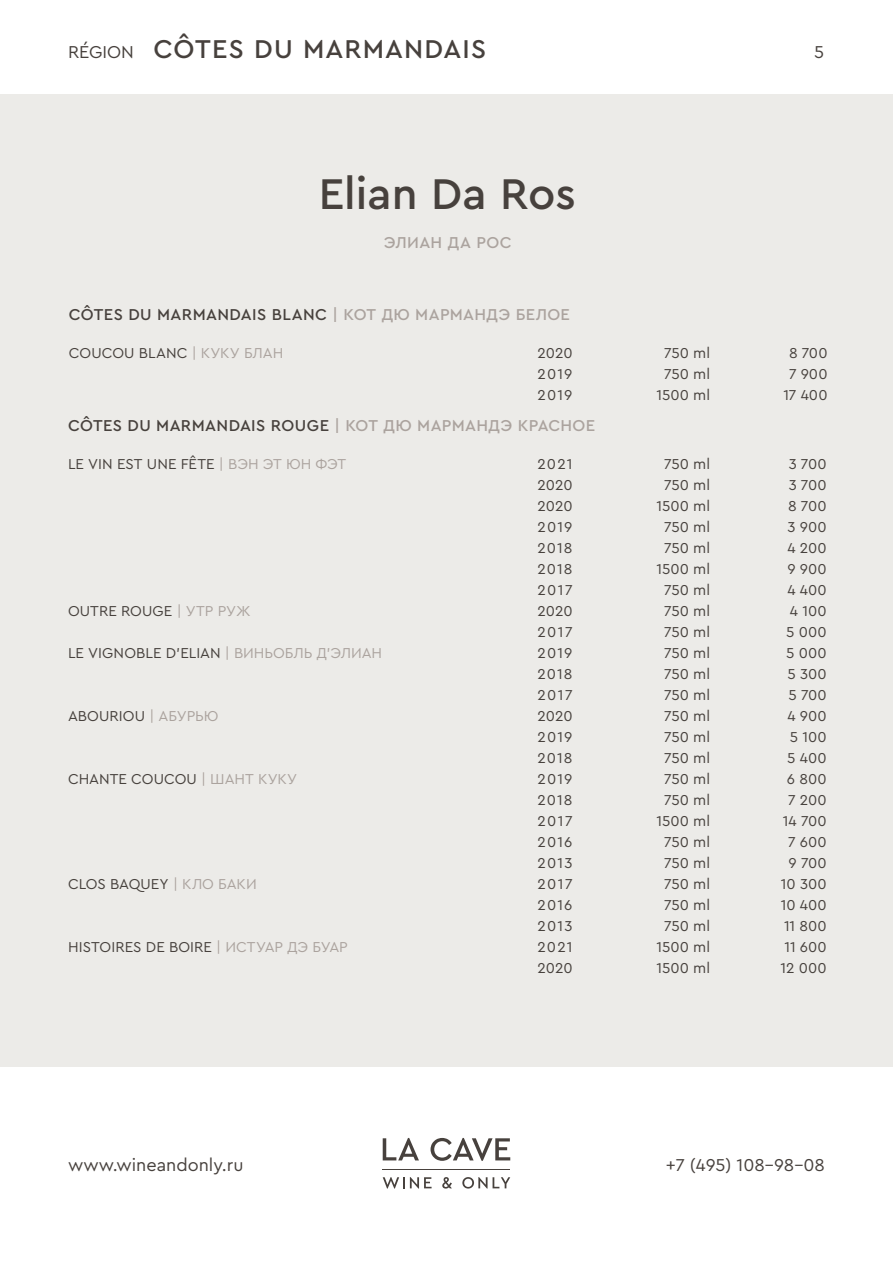
<style>
.page{position:relative;width:893px;height:1263px;background:#fff}
.page>*{position:absolute;margin:0;border:0;box-sizing:border-box;transform-origin:0 0}
.t1{font:500 45px "Cera Pro";color:#47413d}
.t2{font:500 27px "Cera Pro";letter-spacing:.04em;color:#47413d}
.t3{font:18px "Cera Pro";color:#47413d}
.t4{font:500 16.5px "Cera Pro";letter-spacing:.02em;color:#47413d}
.t5{font:500 16.5px "Cera Pro";letter-spacing:.02em;color:#aba39e}
.t6{font:15px/21px "Cera Pro";letter-spacing:.005em;color:#47413d;text-align:center}
.s1{font-weight:400;font-size:18px}
.s2{color:#aba39e}
</style>
<div class="page">
<div style="left:0;top:94px;width:893px;height:973px;background:#ecebe8"></div>
<svg style="left:383px;top:1138px;width:36px;height:22px"></svg>
<svg style="left:431px;top:1138px;width:79px;height:23px"></svg>
<svg style="left:383px;top:1177px;width:49px;height:11px"></svg>
<svg style="left:442px;top:1177px;width:10px;height:11px"></svg>
<svg style="left:462px;top:1177px;width:48px;height:11px"></svg>
<hr style="left:383px;top:1169px;width:127px;height:1px;background:#47413d">
<h2 class="t2" style="left:68px;top:31px;width:420px"><span class="s1">RÉGION</span> CÔTES DU MARMANDAIS</h2>
<h1 class="t1" style="left:319px;top:164px;width:259px">Elian Da Ros</h1>
<p class="t5" style="left:384px;top:231px;width:129px">ЭЛИАН ДА РОС</p>
<p class="t3" style="left:814px;top:40px;width:11px">5</p>
<p class="t4" style="left:69px;top:304px;width:503px">CÔTES DU MARMANDAIS BLANC <span class="s2">| КОТ ДЮ МАРМАНДЭ БЕЛОЕ</span></p>
<p class="t6" style="left:69px;top:341px;width:216px">COUCOU BLANC <span class="s2">| КУКУ БЛАН</span></p>
<p class="t6" style="left:537px;top:341px;width:37px;text-align:justify">2020<br>2019<br>2019</p>
<p class="t6" style="left:656px;top:341px;width:55px">750 ml<br>750 ml<br>1500 ml</p>
<p class="t6" style="left:783px;top:341px;width:46px">8 700<br>7 900<br>17 400</p>
<p class="t4" style="left:68px;top:415px;width:529px">CÔTES DU MARMANDAIS ROUGE <span class="s2">| КОТ ДЮ МАРМАНДЭ КРАСНОЕ</span></p>
<p class="t6" style="left:68px;top:453px;width:280px">LE VIN EST UNE FÊTE <span class="s2">| ВЭН ЭТ ЮН ФЭТ</span></p>
<p class="t6" style="left:537px;top:453px;width:37px;text-align:justify">2021<br>2020<br>2020<br>2019<br>2018<br>2018<br>2017<br>2020<br>2017<br>2019<br>2018<br>2017<br>2020<br>2019<br>2018<br>2019<br>2018<br>2017<br>2016<br>2013<br>2017<br>2016<br>2013<br>2021<br>2020</p>
<p class="t6" style="left:656px;top:453px;width:55px">750 ml<br>750 ml<br>1500 ml<br>750 ml<br>750 ml<br>1500 ml<br>750 ml<br>750 ml<br>750 ml<br>750 ml<br>750 ml<br>750 ml<br>750 ml<br>750 ml<br>750 ml<br>750 ml<br>750 ml<br>1500 ml<br>750 ml<br>750 ml<br>750 ml<br>750 ml<br>750 ml<br>1500 ml<br>1500 ml</p>
<p class="t6" style="left:781px;top:453px;width:48px;text-align:right">3 700<br>3 700<br>8 700<br>3 900<br>4 200<br>9 900<br>4 400<br>4 100<br>5 000<br>5 000<br>5 300<br>5 700<br>4 900<br>5 100<br>5 400<br>6 800<br>7 200<br>14 700<br>7 600<br>9 700<br>10 300<br>10 400<br>11 800<br>11 600<br>12 000</p>
<p class="t6" style="left:68px;top:600px;width:184px">OUTRE ROUGE <span class="s2">| УТР РУЖ</span></p>
<p class="t6" style="left:68px;top:642px;width:316px">LE VIGNOBLE D’ELIAN <span class="s2">| ВИНЬОБЛЬ Д’ЭЛИАН</span></p>
<p class="t6" style="left:68px;top:705px;width:152px">ABOURIOU <span class="s2">| АБУРЬЮ</span></p>
<p class="t6" style="left:68px;top:768px;width:230px">CHANTE COUCOU <span class="s2">| ШАНТ КУКУ</span></p>
<p class="t6" style="left:68px;top:873px;width:190px">CLOS BAQUEY <span class="s2">| КЛО БАКИ</span></p>
<p class="t6" style="left:68px;top:936px;width:281px">HISTOIRES DE BOIRE <span class="s2">| ИСТУАР ДЭ БУАР</span></p>
<p class="t3" style="left:68px;top:1152px;width:177px">www.wineandonly.ru</p>
<p class="t3" style="left:666px;top:1152px;width:161px">+7 (495) 108-98-08</p>
</div>
